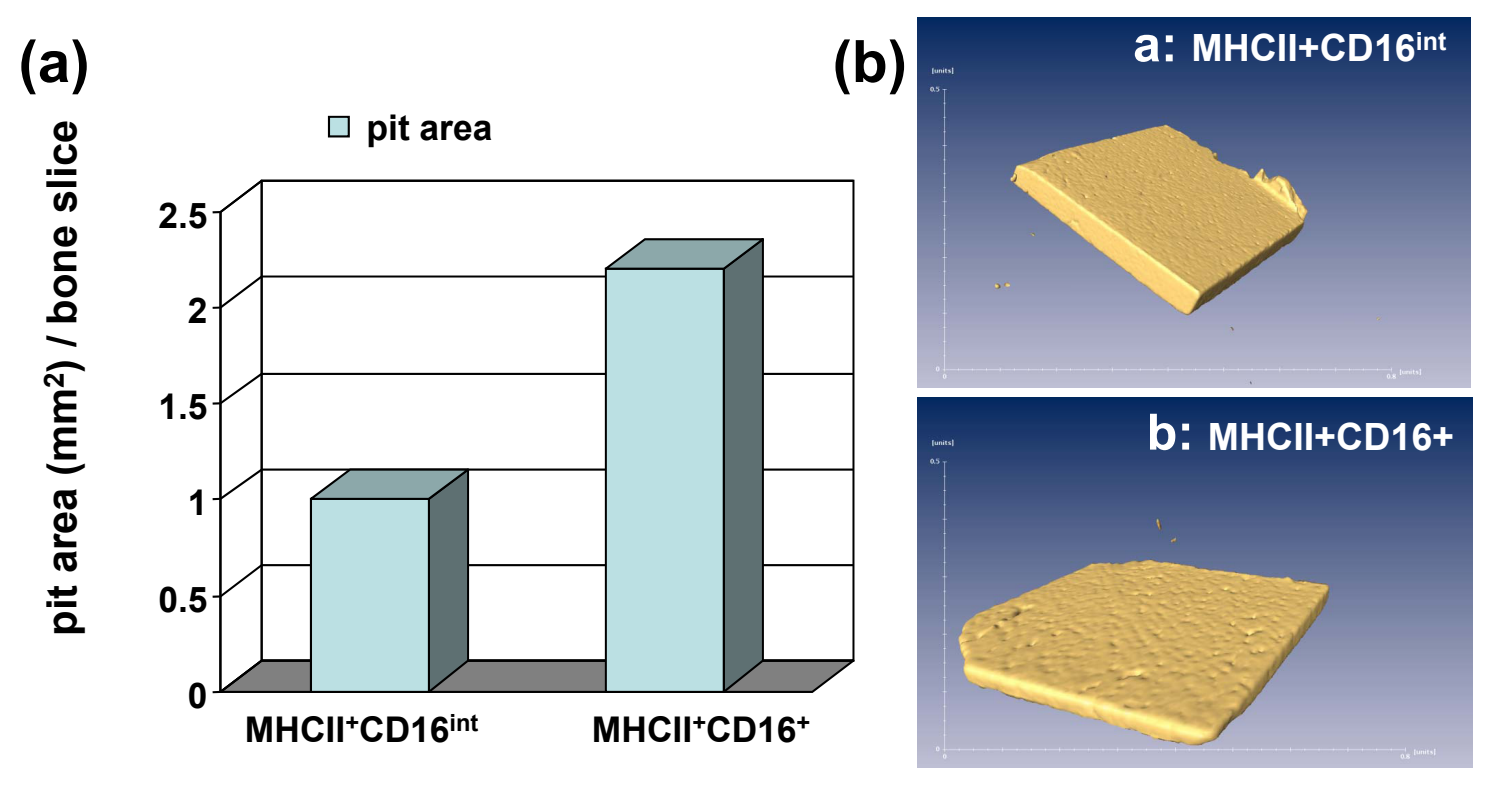
<style>
.page{position:relative;width:1489px;height:785px;background:#fff}
.page>*{position:absolute;margin:0;border:0;box-sizing:border-box;transform-origin:0 0}
.t1{font:700 58.5px "Arial";color:#000}
.t2{font:700 41.7px "Arial";color:#000}
.t3{font:700 37.5px "Arial";color:#fff}
.t4{font:700 35.4px "Arial";color:#000}
.s1{font-size:50.1px}
</style>
<div class="page">
<svg style="left:213px;top:180px;width:641px;height:513px"></svg>
<svg style="left:328px;top:116px;width:22px;height:21px"></svg>
<img style="left:917px;top:397px;width:555px;height:371px">
<img style="left:917px;top:18px;width:554px;height:369px">
<h1 class="t1" style="left:18px;top:23px;width:73px">(a)</h1>
<h1 class="t1" style="left:832px;top:23px;width:76px">(b)</h1>
<p class="t3" style="left:1133px;top:23px;width:315px"><span class="s1">a:</span> MHCII+CD16<sup>int</sup></p>
<p class="t2" style="left:34px;top:635px;width:517px;rotate:-90deg">pit area (mm<sup>2</sup>) / bone slice</p>
<p class="t4" style="left:158px;top:192px;width:51px">2.5</p>
<p class="t4" style="left:188px;top:288px;width:21px">2</p>
<p class="t4" style="left:158px;top:383px;width:51px">1.5</p>
<p class="t4" style="left:188px;top:479px;width:21px">1</p>
<p class="t4" style="left:158px;top:576px;width:51px">0.5</p>
<p class="t4" style="left:188px;top:672px;width:21px">0</p>
<p class="t4" style="left:366px;top:104px;width:127px">pit area</p>
<p class="t4" style="left:245px;top:706px;width:235px">MHCII<sup>+</sup>CD16<sup>int</sup></p>
<p class="t4" style="left:592px;top:706px;width:220px">MHCII<sup>+</sup>CD16<sup>+</sup></p>
<p class="t3" style="left:1146px;top:412px;width:309px"><span class="s1">b:</span> MHCII+CD16+</p>
</div>
